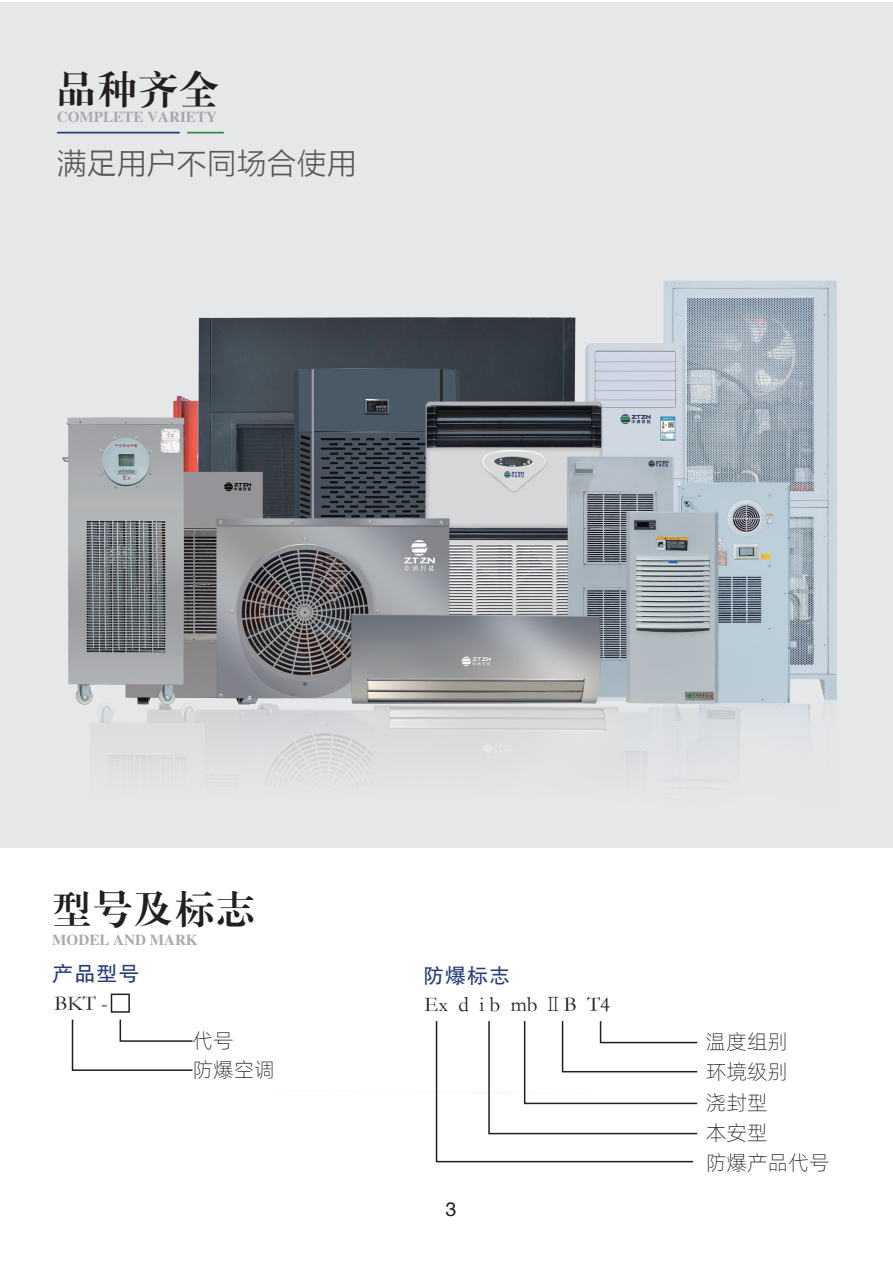
<style>
.page{position:relative;width:893px;height:1263px;background:#fff}
.page>*{position:absolute;margin:0;border:0;box-sizing:border-box;transform-origin:0 0}
.t1{font:39px "FZXBSK GBK1 0";letter-spacing:.05em;color:#231f20}
.t2{font:30px "FZLTXHK";color:#57585a}
.t3{font:21px/30.3px "Alibaba Pu Hui Ti L";color:#231f20}
.t4{font:21px "ST Song";color:#231f20}
.t5{font:21px "FZHTK GBK1 0";letter-spacing:.05em;color:#283f79}
.t6{font:19.5px "FZHTK GBK1 0";color:#231f20}
.t7{font:15.15px "FZXBSK GBK1 0";color:#a8a9ad}
</style>
<div class="page">
<div style="left:0;top:2px;width:893px;height:845px;background:#e6e7e9"></div>
<img style="left:62px;top:280px;width:775px;height:733px">
<hr style="left:57px;top:132px;width:123px;height:1px;background:#283f79">
<hr style="left:187px;top:132px;width:37px;height:1px;background:#388b47">
<div style="left:111px;top:993px;width:19px;height:20px;border:2px solid #231f20"></div>
<svg style="left:71px;top:1019px;width:122px;height:52px"></svg>
<svg style="left:435px;top:1021px;width:263px;height:142px"></svg>
<h1 class="t1" style="left:57px;top:67px;width:163px">品种齐全</h1>
<p class="t7" style="left:57px;top:108px;width:162px">COMPLETE VARIETY</p>
<h2 class="t2" style="left:57px;top:147px;width:301px">满足用户不同场合使用</h2>
<h1 class="t1" style="left:52px;top:888px;width:204px">型号及标志</h1>
<h3 class="t5" style="left:52px;top:962px;width:89px">产品型号</h3>
<h3 class="t5" style="left:423px;top:964px;width:89px">防爆标志</h3>
<p class="t7" style="left:52px;top:932px;width:147px">MODEL AND MARK</p>
<h3 class="t4" style="left:55px;top:989px;width:55px">BKT -</h3>
<h3 class="t3" style="left:192px;top:1024px;width:84px;line-height:29px">代号<br>防爆空调</h3>
<h3 class="t4" style="left:425px;top:990px;width:187px">Ex d i b mb ⅡB T4</h3>
<p class="t6" style="left:445px;top:1198px;width:12px">3</p>
<h3 class="t3" style="left:706px;top:1025px;width:125px">温度组别<br>环境级别<br>浇封型<br>本安型<br>防爆产品代号</h3>
</div>
